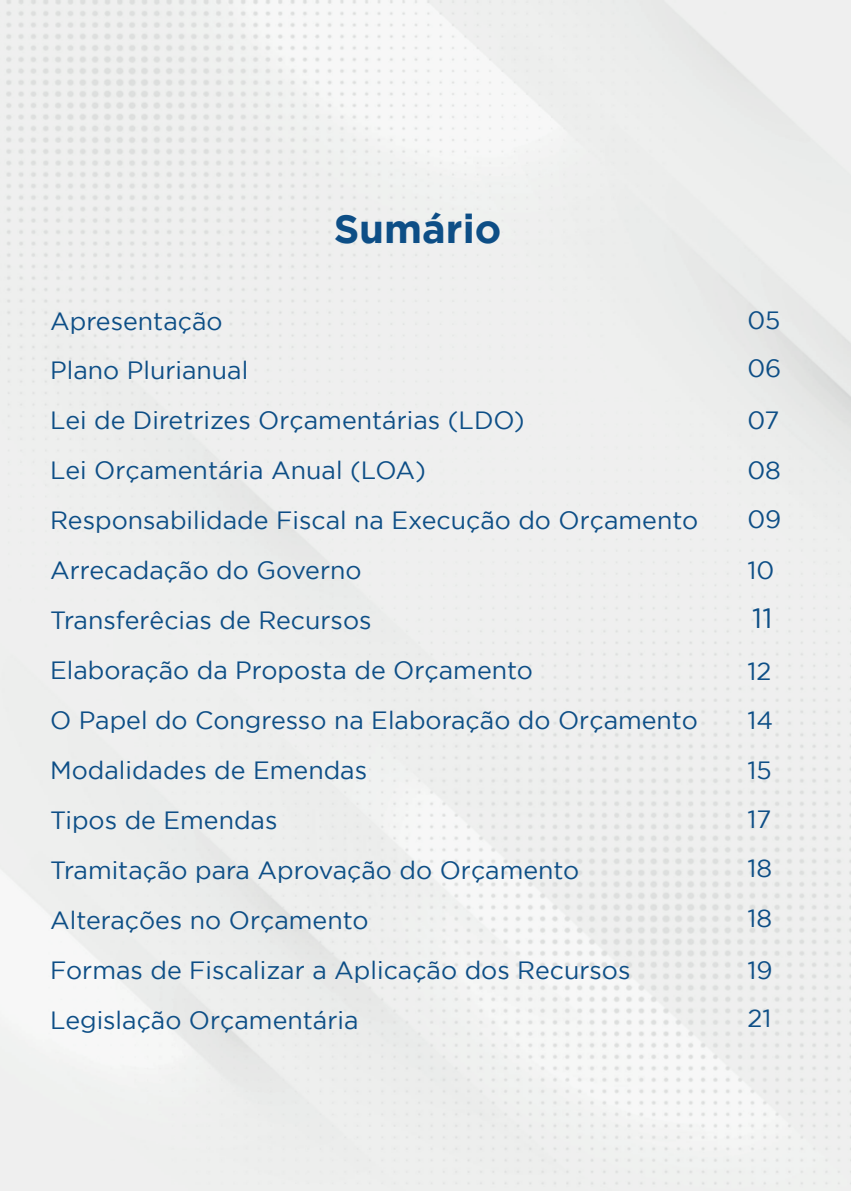
<style>
.page{position:relative;width:851px;height:1191px;background:#fff}
.page>*{position:absolute;margin:0;border:0;box-sizing:border-box;transform-origin:0 0}
.t1{font:700 40px "Gotham";color:#0d4e86}
.t2{font:28px "Gotham";color:#0d4e86}
.t3{font:25px/50px "Gotham";color:#0d4e86}
</style>
<div class="page">
<img style="left:0;top:0;width:850px;height:1191px">
<h1 class="t1" style="left:333px;top:206px;width:169px">Sumário</h1>
<p class="t3" style="left:50px;top:295px;width:649px">Apresentação<br>Plano Plurianual<br>Lei de Diretrizes Orçamentárias (LDO)<br>Lei Orçamentária Anual (LOA)<br>Responsabilidade Fiscal na Execução do Orçamento<br>Arrecadação do Governo<br>Transferêcias de Recursos<br>Elaboração da Proposta de Orçamento<br>O Papel do Congresso na Elaboração do Orçamento<br>Modalidades de Emendas<br>Tipos de Emendas<br>Tramitação para Aprovação do Orçamento<br>Alterações no Orçamento<br>Formas de Fiscalizar a Aplicação dos Recursos<br>Legislação Orçamentária</p>
<p class="t3" style="left:747px;top:296px;width:35px;line-height:48.4px">05<br>06</p>
<p class="t3" style="left:747px;top:395px;width:35px;text-align:justify">07<br>08<br>09<br>10</p>
<p class="t2" style="left:752px;top:602px;width:22px">11</p>
<p class="t3" style="left:747px;top:645px;width:27px;text-align:justify">12<br>14<br>15<br>17<br>18<br>18</p>
<p class="t3" style="left:747px;top:946px;width:27px;line-height:48px">19<br>21</p>
</div>
